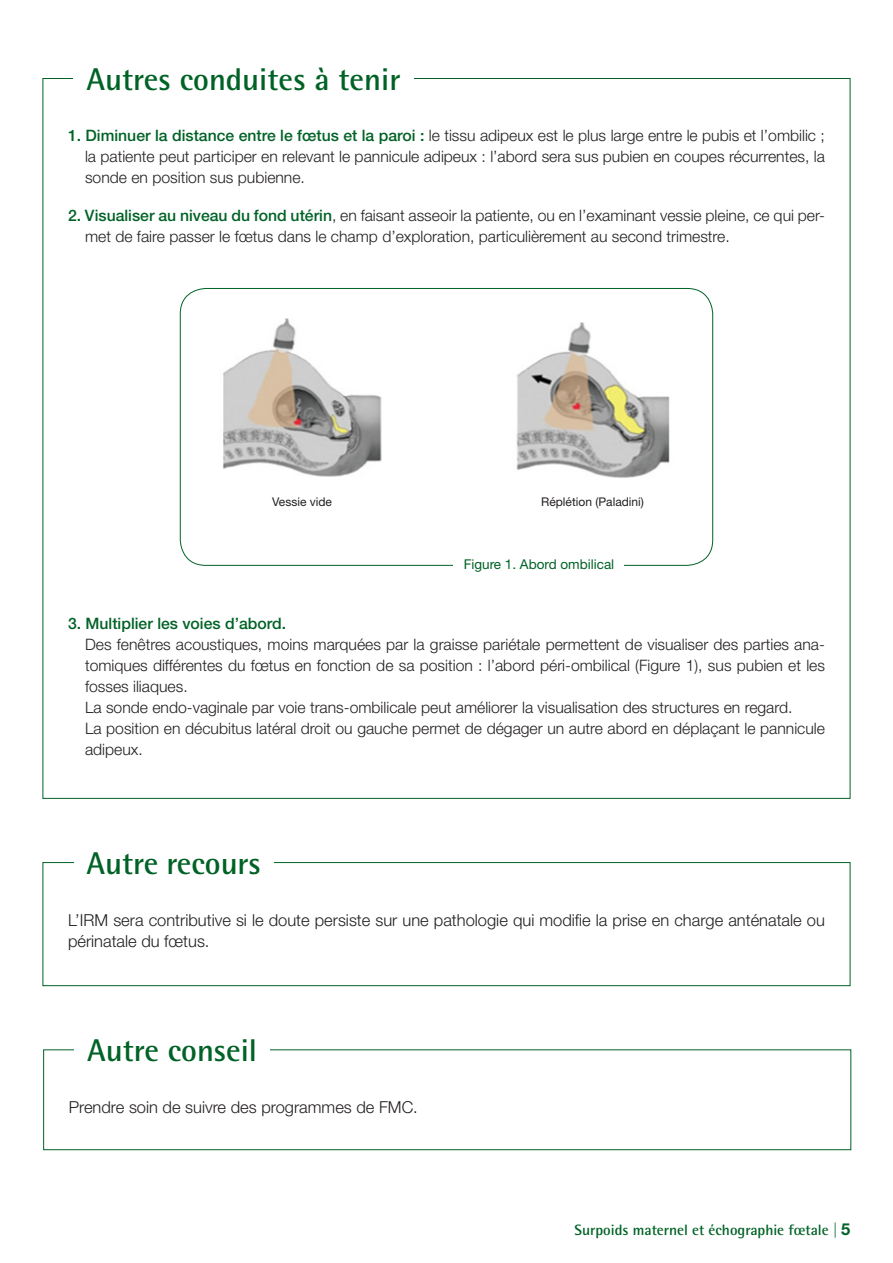
<style>
.page{position:relative;width:893px;height:1263px;background:#fff}
.page>*{position:absolute;margin:0;border:0;box-sizing:border-box;transform-origin:0 0}
.titre_vert{font:700 31.5px "Rotis Semi Sans Std";color:#016226}
.texte_courant{font:300 16.5px/21px "Helvetica Neue LT Std";color:#231f20}
.texte_courant-2{font:300 15.75px/21px "Helvetica Neue LT Std";color:#231f20;text-align:justify}
.texte_courant_après{font:300 15.75px/21px "Helvetica Neue LT Std";color:#231f20;text-align:justify}
.texte_courant-3{font:500 15.75px "Helvetica Neue LT Std";color:#016226}
.t1{font:700 15px "Rotis Semi Sans Std";color:#016226}
.texte_courant_après-2{font:13.5px "Helvetica Neue LT Std";color:#016226}
.texte_courant_après-3{font:12px "Helvetica Neue LT Std";color:#231f20}
.s1{font-weight:500;color:#016226}
.s2{font-family:"Helvetica Neue LT Std";font-size:16.5px}
</style>
<div class="page">
<img style="left:223px;top:318px;width:447px;height:160px">
<div style="left:43px;top:862px;width:807px;height:124px;border:1px solid #016226"></div>
<div style="left:74px;top:848px;width:200px;height:30px;background:#fff"></div>
<div style="left:43px;top:1049px;width:808px;height:101px;border:1px solid #016226"></div>
<div style="left:75px;top:1035px;width:195px;height:30px;background:#fff"></div>
<p class="titre_vert" style="left:87px;top:60px;width:315px">Autres conduites à tenir</p>
<p class="texte_courant-2" style="left:85px;top:125px;width:741px;text-indent:-17px"><span class="s1">1. Diminuer la distance entre le fœtus et la paroi :</span> le tissu adipeux est le plus large entre le pubis et l’ombilic ; la patiente peut participer en relevant le pannicule adipeux : l’abord sera sus pubien en coupes récurrentes, la sonde en position sus pubienne.</p>
<p class="texte_courant-2" style="left:85px;top:205px;width:741px;text-indent:-17px"><span class="s1">2. Visualiser au niveau du fond utérin</span>, en faisant asseoir la patiente, ou en l’examinant vessie pleine, ce qui per&shy;met de faire passer le fœtus dans le champ d’exploration, particulièrement au second trimestre.</p>
<p class="texte_courant_après-3" style="left:272px;top:494px;width:61px">Vessie vide</p>
<p class="texte_courant_après-3" style="left:541px;top:494px;width:104px">Réplétion (Paladini)</p>
<p class="texte_courant_après-2" style="left:464px;top:556px;width:152px">Figure 1. Abord ombilical</p>
<p class="texte_courant-3" style="left:68px;top:614px;width:219px">3. Multiplier les voies d’abord.</p>
<p class="texte_courant_après" style="left:85px;top:633px;width:741px">Des fenêtres acoustiques, moins marquées par la graisse pariétale permettent de visualiser des parties ana&shy;tomiques différentes du fœtus en fonction de sa position : l’abord péri-ombilical (Figure 1), sus pubien et les fosses iliaques.</p>
<p class="texte_courant_après" style="left:85px;top:696px;width:709px">La sonde endo-vaginale par voie trans-ombilicale peut améliorer la visualisation des structures en regard.</p>
<p class="texte_courant_après" style="left:85px;top:717px;width:741px">La position en décubitus latéral droit ou gauche permet de dégager un autre abord en déplaçant le pannicule adipeux.</p>
<p class="titre_vert" style="left:87px;top:844px;width:176px">Autre recours</p>
<p class="texte_courant" style="left:68px;top:909px;width:758px">L’IRM sera contributive si le doute persiste sur une pathologie qui modifie la prise en charge anténatale ou périnatale du fœtus.</p>
<p class="titre_vert" style="left:87px;top:1031px;width:171px">Autre conseil</p>
<p class="texte_courant" style="left:69px;top:1096px;width:351px">Prendre soin de suivre des programmes de FMC.</p>
<p class="t1" style="left:575px;top:1220px;width:277px">Surpoids maternel et échographie fœtale | <span class="s2">5</span></p>
</div>
